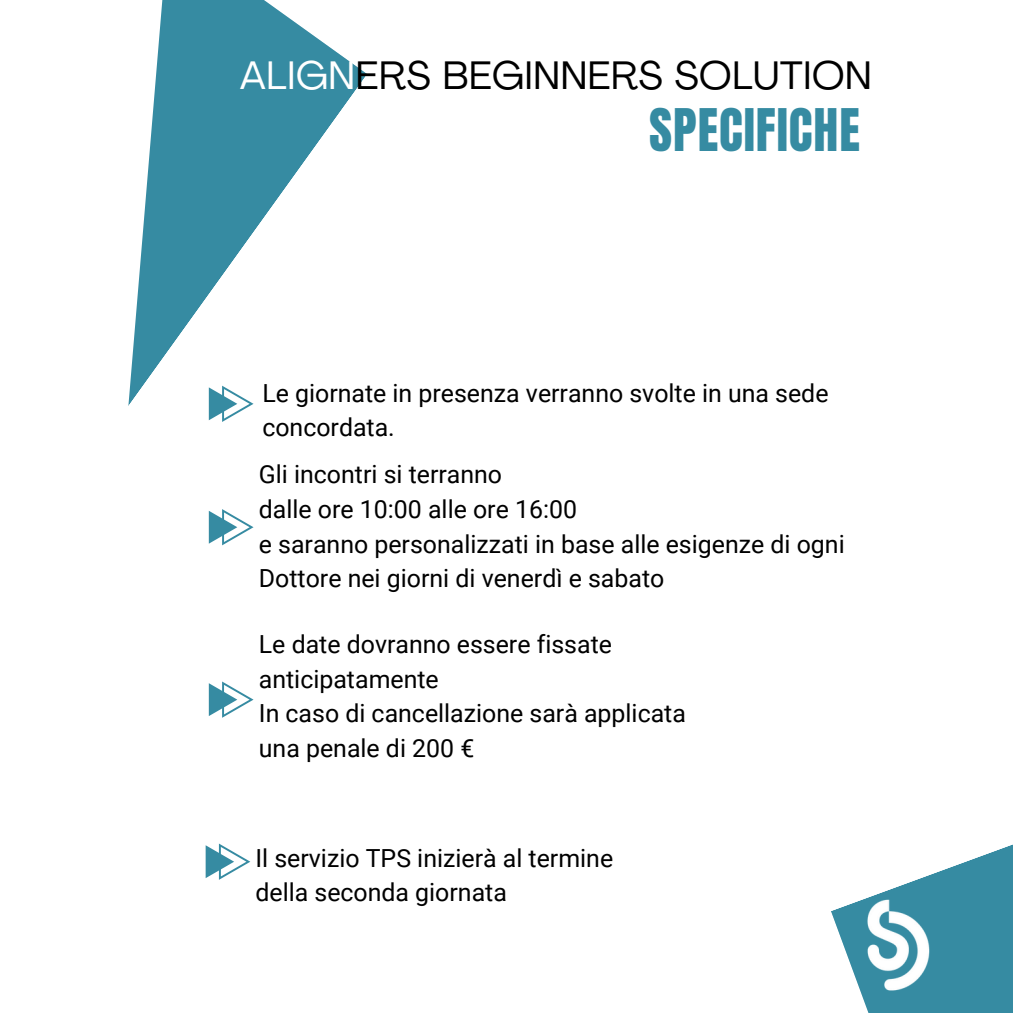
<style>
.page{position:relative;width:1013px;height:1013px;background:#fff}
.page>*{position:absolute;margin:0;border:0;box-sizing:border-box;transform-origin:0 0}
.t1{font:49.88px "Anton";letter-spacing:.02em;color:#368ba2}
.t2{font:39.12px "Agrandir";letter-spacing:.02em;color:#000}
.t3{font:24.88px/34.6px "Roboto";color:#000}
.s1{color:#fff}
</style>
<div class="page">
<svg style="left:128px;top:0;width:239px;height:406px"></svg>
<svg style="left:209px;top:386px;width:44px;height:36px"></svg>
<svg style="left:209px;top:509px;width:44px;height:36px"></svg>
<svg style="left:209px;top:681px;width:44px;height:36px"></svg>
<svg style="left:206px;top:843px;width:44px;height:36px"></svg>
<svg style="left:831px;top:845px;width:181px;height:167px;fill:#368ba2"></svg>
<img style="left:867px;top:898px;width:74px;height:93px">
<p class="t2" style="left:240px;top:60px;width:633px"><span class="s1">ALIGN</span>ERS BEGINNERS SOLUTION</p>
<h2 class="t1" style="left:649px;top:95px;width:212px">SPECIFICHE</h2>
<h1 class="t3" style="left:262px;top:376px;width:567px">Le giornate in presenza verranno svolte in una sede concordata.</h1>
<p class="t3" style="left:259px;top:457px;width:245px">Gli incontri si terranno</p>
<p class="t3" style="left:259px;top:492px;width:319px">dalle ore 10:00 alle ore 16:00</p>
<p class="t3" style="left:259px;top:527px;width:587px">e saranno personalizzati in base alle esigenze di ogni<br>Dottore nei giorni di venerdì e sabato</p>
<p class="t3" style="left:259px;top:627px;width:354px">Le date dovranno essere fissate</p>
<p class="t3" style="left:259px;top:662px;width:181px">anticipatamente</p>
<p class="t3" style="left:259px;top:696px;width:428px">In caso di cancellazione sarà applicata</p>
<p class="t3" style="left:259px;top:731px;width:217px">una penale di 200 €</p>
<p class="t3" style="left:255px;top:840px;width:359px">Il servizio TPS inizierà al termine</p>
<p class="t3" style="left:255px;top:875px;width:253px">della seconda giornata</p>
</div>
